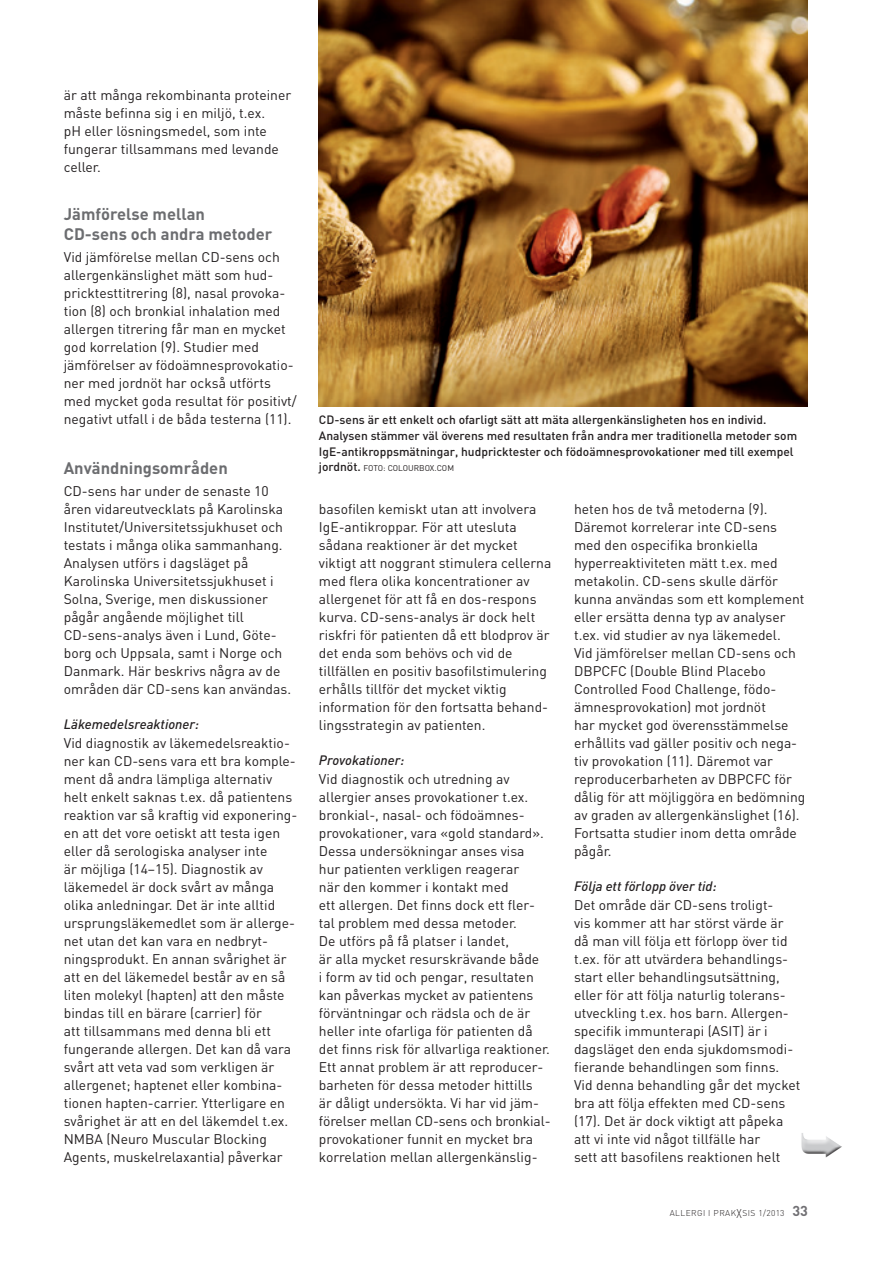
<style>
.page{position:relative;width:893px;height:1263px;background:#fff}
.page>*{position:absolute;margin:0;border:0;box-sizing:border-box;transform-origin:0 0}
.t1{font:700 16.5px/19.5px "DIN";color:#6c6d70}
.t2{font:13.8px/18px "DIN";color:#231f20}
.t3{font:italic 500 13.5px "DIN";color:#231f20}
.t4{font:500 12px/15.8px "DIN";color:#231f20}
.t5{font:300 8.4px "DIN";letter-spacing:.05em;color:#231f20}
.t6{font:8.25px "DIN";color:#231f20}
.s1{font-weight:500;font-size:12px}
.s2{font-size:12.6px}
.s3{font-weight:700;font-size:14.25px;color:#717074}
</style>
<div class="page">
<img style="left:319px;top:0;width:489px;height:406px">
<svg style="left:802px;top:1146px;width:40px;height:12px"></svg>
<p class="t2" style="left:64px;top:86px;width:229px">är att många rekombinanta proteiner måste befinna sig i en miljö, t.ex.<br>pH eller lösningsmedel, som inte fungerar tillsammans med levande celler.</p>
<p class="t1" style="left:64px;top:204px;width:210px">Jämförelse mellan<br>CD-sens och andra metoder</p>
<p class="t2" style="left:64px;top:248px;width:234px">Vid jämförelse mellan CD-sens och allergenkänslighet mätt som hud&shy;pricktesttitrering (8), nasal provoka&shy;tion (8) och bronkial inhalation med allergen titrering får man en mycket god korrelation (9). Studier med jämförelser av födoämnesprovokatio&shy;ner med jordnöt har också utförts med mycket goda resultat för positivt/ negativt utfall i de båda testerna (11).</p>
<p class="t1" style="left:64px;top:457px;width:165px">Användningsområden</p>
<p class="t2" style="left:64px;top:482px;width:229px">CD-sens har under de senaste 10 åren vidareutvecklats på Karolinska Institutet/Universitetssjukhuset och testats i många olika sammanhang.<br>Analysen utförs i dagsläget på Karolinska Universitetssjukhuset i Solna, Sverige, men diskussioner pågår angående möjlighet till CD-sens-analys även i Lund, Göte&shy;borg och Uppsala, samt i Norge och Danmark. Här beskrivs några av de områden där CD-sens kan användas.</p>
<p class="t3" style="left:64px;top:715px;width:137px">Läkemedelsreaktioner:</p>
<p class="t2" style="left:64px;top:734px;width:235px">Vid diagnostik av läkemedelsreaktio&shy;ner kan CD-sens vara ett bra komple&shy;ment då andra lämpliga alternativ helt enkelt saknas t.ex. då patientens reaktion var så kraftig vid exponering&shy;en att det vore oetiskt att testa igen eller då serologiska analyser inte<br>är möjliga (14–15). Diagnostik av läkemedel är dock svårt av många olika anledningar. Det är inte alltid ursprungsläkemedlet som är allerge&shy;net utan det kan vara en nedbryt&shy;ningsprodukt. En annan svårighet är att en del läkemedel består av en så liten molekyl (hapten) att den måste bindas till en bärare (carrier) för<br>att tillsammans med denna bli ett fungerande allergen. Det kan då vara svårt att veta vad som verkligen är allergenet; haptenet eller kombina&shy;tionen hapten-carrier. Ytterligare en svårighet är att en del läkemdel t.ex.<br>NMBA (Neuro Muscular Blocking Agents, muskelrelaxantia) påverkar</p>
<p class="t4" style="left:319px;top:411px;width:480px">CD-sens är ett enkelt och ofarligt sätt att mäta allergenkänsligheten hos en individ.<br>Analysen stämmer väl överens med resultaten från andra mer traditionella metoder som<br>IgE-antikroppsmätningar, hudpricktester och födoämnesprovokationer med till exempel</p>
<p class="t6" style="left:319px;top:463px;width:137px"><span class="s1">jordnöt.</span> FOTO: COLOURBOX.COM</p>
<p class="t2" style="left:319px;top:500px;width:234px">basofilen kemiskt utan att involvera IgE-antikroppar. För att utesluta sådana reaktioner är det mycket viktigt att noggrant stimulera cellerna med flera olika koncentrationer av allergenet för att få en dos-respons kurva. CD-sens-analys är dock helt riskfri för patienten då ett blodprov är det enda som behövs och vid de tillfällen en positiv basofilstimulering erhålls tillför det mycket viktig information för den fortsatta behand&shy;lingsstrategin av patienten.</p>
<p class="t3" style="left:319px;top:751px;width:87px">Provokationer:</p>
<p class="t2" style="left:319px;top:770px;width:233px">Vid diagnostik och utredning av allergier anses provokationer t.ex. bronkial-, nasal- och födoämnes&shy;provokationer, vara «gold standard».<br>Dessa undersökningar anses visa<br>hur patienten verkligen reagerar<br>när den kommer i kontakt med<br>ett allergen. Det finns dock ett fler&shy;tal problem med dessa metoder.<br>De utförs på få platser i landet,<br>är alla mycket resurskrävande både<br>i form av tid och pengar, resultaten kan påverkas mycket av patientens förväntningar och rädsla och de är heller inte ofarliga för patienten då det finns risk för allvarliga reaktioner.<br>Ett annat problem är att reproducer&shy;barheten för dessa metoder hittills<br>är dåligt undersökta. Vi har vid jäm&shy;förelser mellan CD-sens och bronkial&shy;provokationer funnit en mycket bra korrelation mellan allergenkänslig-</p>
<p class="t2" style="left:574px;top:500px;width:233px">heten hos de två metoderna (9).<br>Däremot korrelerar inte CD-sens med den ospecifika bronkiella hyperreaktiviteten mätt t.ex. med metakolin. CD-sens skulle därför kunna användas som ett komplement eller ersätta denna typ av analyser t.ex. vid studier av nya läkemedel.<br>Vid jämförelser mellan CD-sens och DBPCFC (Double Blind Placebo Controlled Food Challenge, födo&shy;ämnesprovokation) mot jordnöt<br>har mycket god överensstämmelse erhållits vad gäller positiv och nega&shy;tiv provokation (11). Däremot var reproducerbarheten av DBPCFC för dålig för att möjliggöra en bedömning av graden av allergenkänslighet (16).<br>Fortsatta studier inom detta område pågår.</p>
<p class="t3" style="left:574px;top:877px;width:144px">Följa ett förlopp över tid:</p>
<p class="t2" style="left:574px;top:896px;width:228px">Det område där CD-sens troligt-<br>vis kommer att har störst värde är då man vill följa ett förlopp över tid t.ex. för att utvärdera behandlings&shy;start eller behandlingsutsättning, eller för att följa naturlig tolerans&shy;utveckling t.ex. hos barn. Allergen&shy;specifik immunterapi (ASIT) är i dagsläget den enda sjukdomsmodi&shy;fierande behandlingen som finns.<br>Vid denna behandling går det mycket bra att följa effekten med CD-sens (17). Det är dock viktigt att påpeka att vi inte vid något tillfälle har<br>sett att basofilens reaktionen helt</p>
<p class="t5" style="left:670px;top:1208px;width:140px">ALLERGI I PRAK<span class="s2">X</span>SIS 1/2013 <span class="s3">33</span></p>
</div>
